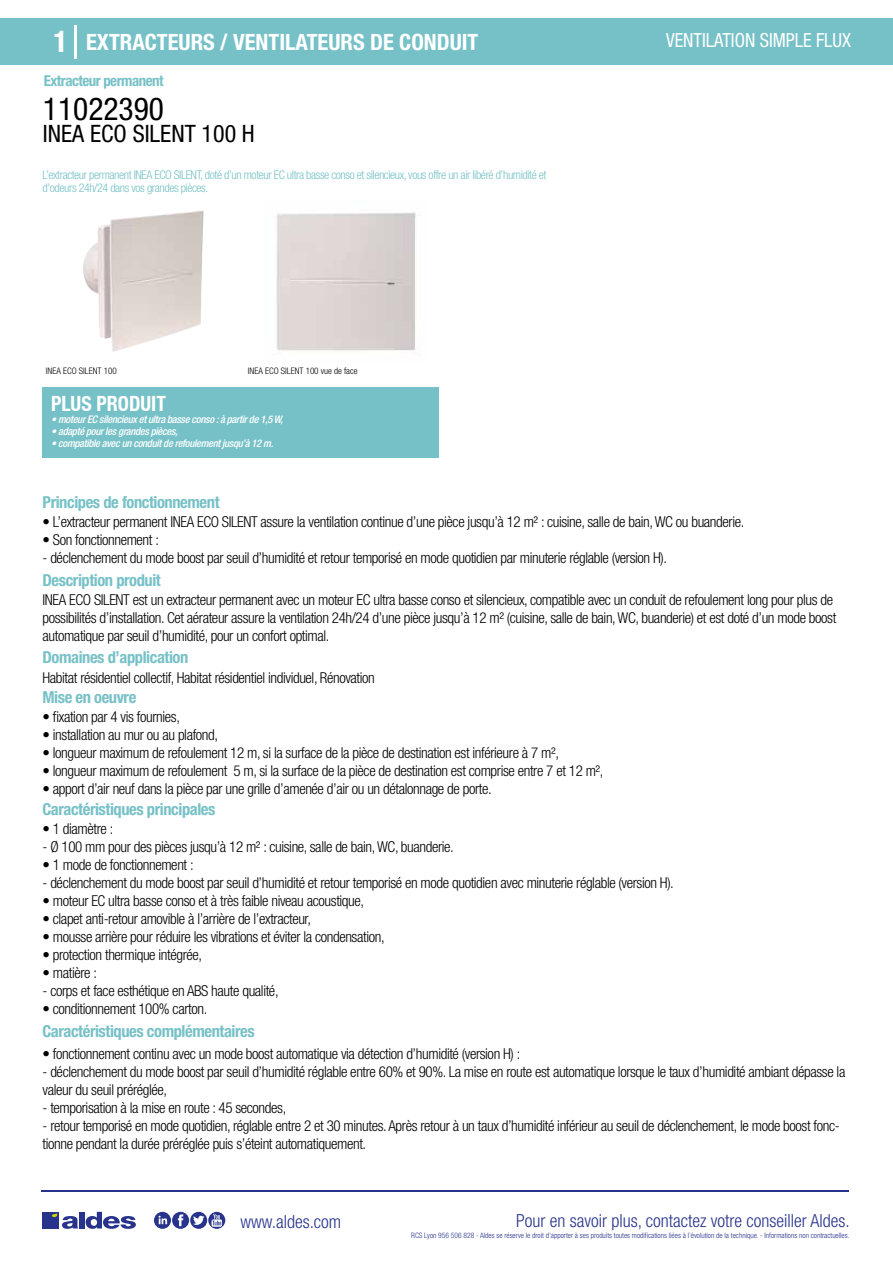
<style>
.page{position:relative;width:893px;height:1263px;background:#fff}
.page>*{position:absolute;margin:0;border:0;box-sizing:border-box;transform-origin:0 0}
.t1{font:condensed 31.5px "Helvetica Neue LT Std";color:#000}
.t2{font:condensed 24px "Helvetica Neue LT Std";color:#000}
.t3{font:700 condensed 22.5px "Helvetica Neue LT Std";color:#fff}
.t4{font:700 condensed 21px "Helvetica Neue";color:#fff;scale:.95 1}
.t5{font:condensed 19.5px "Helvetica Neue LT Std";color:#fff;scale:.95 1}
.t6{font:300 condensed 18px "Helvetica Neue";color:#28348b}
.t7{font:700 condensed 16.5px "Helvetica Neue LT Std";letter-spacing:-.025em;color:#76c1c7}
.t8{font:300 condensed 15px/18px "Helvetica Neue LT Std";letter-spacing:-.025em;color:#000}
.t9{font:700 condensed 15px "Helvetica Neue LT Std";letter-spacing:-.035em;color:#76c1c7}
.t10{font:300 condensed 12px/13.5px "Helvetica Neue LT Std";letter-spacing:-.035em;color:#76c1c7}
.t11{font:italic 500 condensed 10.5px "Helvetica Neue";letter-spacing:-.03em;color:#fff}
.t12{font:300 condensed 9px "Helvetica Neue";color:#000}
.t13{font:300 condensed 7.5px "Helvetica Neue";color:#28348b}
.s1{font-size:30px}
</style>
<div class="page">
<div style="left:0;top:18px;width:893px;height:46px;background:#76c1c7"></div>
<div style="left:43px;top:387px;width:396px;height:70px;background:#76c1c7"></div>
<hr style="left:74px;top:25px;width:2px;height:33px;background:#fff">
<svg style="left:83px;top:210px;width:121px;height:142px"></svg>
<img style="left:276px;top:212px;width:140px;height:139px">
<hr style="left:41px;top:1190px;width:808px;height:1px;background:#28348b">
<svg style="left:154px;top:1212px;width:71px;height:17px"></svg>
<div style="left:42px;top:1212px;width:17px;height:16px;background:#28348b"></div>
<div style="left:79px;top:1212px;width:5px;height:16px;background:#28348b"></div>
<svg style="left:86px;top:1212px;width:50px;height:17px"></svg>
<svg style="left:52px;top:1213px;width:26px;height:16px"></svg>
<h3 class="t3" style="left:54px;top:28px;width:426px"><span class="s1">1</span> EXTRACTEURS / VENTILATEURS DE CONDUIT</h3>
<h3 class="t5" style="left:666px;top:29px;width:196px">VENTILATION SIMPLE FLUX</h3>
<p class="t9" style="left:44px;top:71px;width:121px">Extracteur permanent</p>
<h1 class="t1" style="left:43px;top:91px;width:122px">11022390</h1>
<h2 class="t2" style="left:43px;top:120px;width:213px">INEA ECO SILENT 100 H</h2>
<p class="t10" style="left:43px;top:167px;width:505px">L’extracteur permanent INEA ECO SILENT, doté d’un moteur EC ultra basse conso et silencieux, vous offre un air libéré d’humidité et d’odeurs 24h/24 dans vos grandes pièces.</p>
<p class="t12" style="left:46px;top:365px;width:72px">INEA ECO SILENT 100</p>
<p class="t12" style="left:248px;top:365px;width:111px">INEA ECO SILENT 100 vue de face</p>
<h3 class="t4" style="left:51px;top:391px;width:122px">PLUS PRODUIT</h3>
<p class="t11" style="left:51px;top:413px;width:234px">• moteur EC silencieux et ultra basse conso : à partir de 1,5 W,</p>
<p class="t11" style="left:51px;top:425px;width:128px">• adapté pour les grandes pièces,</p>
<p class="t11" style="left:51px;top:437px;width:224px">• compatible avec un conduit de refoulement jusqu’à 12 m.</p>
<p class="t7" style="left:43px;top:492px;width:179px">Principes de fonctionnement</p>
<p class="t8" style="left:43px;top:513px;width:703px">• L’extracteur permanent INEA ECO SILENT assure la ventilation continue d’une pièce jusqu’à 12 m² : cuisine, salle de bain, WC ou buanderie.</p>
<p class="t8" style="left:43px;top:531px;width:118px">• Son fonctionnement :</p>
<p class="t8" style="left:43px;top:549px;width:626px">- déclenchement du mode boost par seuil d’humidité et retour temporisé en mode quotidien par minuterie réglable (version H).</p>
<p class="t8" style="left:43px;top:590px;width:795px">INEA ECO SILENT est un extracteur permanent avec un moteur EC ultra basse conso et silencieux, compatible avec un conduit de refoulement long pour plus de possibilités d’installation. Cet aérateur assure la ventilation 24h/24 d’une pièce jusqu’à 12 m² (cuisine, salle de bain, WC, buanderie) et est doté d’un mode boost automatique par seuil d’humidité, pour un confort optimal.</p>
<p class="t8" style="left:43px;top:668px;width:334px">Habitat résidentiel collectif, Habitat résidentiel individuel, Rénovation</p>
<p class="t8" style="left:43px;top:708px;width:139px">• fixation par 4 vis fournies,</p>
<p class="t8" style="left:43px;top:726px;width:177px">• installation au mur ou au plafond,</p>
<p class="t8" style="left:43px;top:744px;width:518px">• longueur maximum de refoulement 12 m, si la surface de la pièce de destination est inférieure à 7 m²,</p>
<p class="t8" style="left:43px;top:762px;width:562px">• longueur maximum de refoulement 5 m, si la surface de la pièce de destination est comprise entre 7 et 12 m²,</p>
<p class="t8" style="left:43px;top:780px;width:451px">• apport d’air neuf dans la pièce par une grille d’amenée d’air ou un détalonnage de porte.</p>
<p class="t7" style="left:43px;top:570px;width:120px">Description produit</p>
<p class="t7" style="left:43px;top:647px;width:147px">Domaines d’application</p>
<p class="t7" style="left:43px;top:687px;width:95px">Mise en oeuvre</p>
<p class="t7" style="left:43px;top:799px;width:174px">Caractéristiques principales</p>
<p class="t8" style="left:43px;top:819px;width:72px">• 1 diamètre :</p>
<p class="t8" style="left:43px;top:837px;width:413px">- Ø 100 mm pour des pièces jusqu’à 12 m² : cuisine, salle de bain, WC, buanderie.</p>
<p class="t8" style="left:43px;top:855px;width:153px">• 1 mode de fonctionnement :</p>
<p class="t8" style="left:43px;top:873px;width:633px">- déclenchement du mode boost par seuil d’humidité et retour temporisé en mode quotidien avec minuterie réglable (version H).</p>
<p class="t8" style="left:43px;top:891px;width:323px">• moteur EC ultra basse conso et à très faible niveau acoustique,</p>
<p class="t8" style="left:43px;top:909px;width:270px">• clapet anti-retour amovible à l’arrière de l’extracteur,</p>
<p class="t8" style="left:43px;top:927px;width:344px">• mousse arrière pour réduire les vibrations et éviter la condensation,</p>
<p class="t8" style="left:43px;top:945px;width:161px">• protection thermique intégrée,</p>
<p class="t8" style="left:43px;top:963px;width:56px">• matière :</p>
<p class="t8" style="left:43px;top:981px;width:238px">- corps et face esthétique en ABS haute qualité,</p>
<p class="t8" style="left:43px;top:999px;width:166px">• conditionnement 100% carton.</p>
<p class="t8" style="left:43px;top:1045px;width:479px">• fonctionnement continu avec un mode boost automatique via détection d’humidité (version H) :</p>
<p class="t8" style="left:43px;top:1063px;width:804px">- déclenchement du mode boost par seuil d’humidité réglable entre 60% et 90%. La mise en route est automatique lorsque le taux d’humidité ambiant dépasse la valeur du seuil préréglée,</p>
<p class="t8" style="left:43px;top:1099px;width:245px">- temporisation à la mise en route : 45 secondes,</p>
<p class="t8" style="left:43px;top:1117px;width:799px">- retour temporisé en mode quotidien, réglable entre 2 et 30 minutes. Après retour à un taux d’humidité inférieur au seuil de déclenchement, le mode boost fonc&shy;tionne pendant la durée préréglée puis s’éteint automatiquement.</p>
<p class="t7" style="left:43px;top:1021px;width:214px">Caractéristiques complémentaires</p>
<p class="t6" style="left:240px;top:1211px;width:102px">www.aldes.com</p>
<p class="t6" style="left:516px;top:1211px;width:335px">Pour en savoir plus, contactez votre conseiller Aldes.</p>
<p class="t13" style="left:411px;top:1230px;width:440px">RCS Lyon 956 506 828 - Aldes se réserve le droit d’apporter à ses produits toutes modifications liées à l’évolution de la technique. - Informations non contractuelles.</p>
</div>
